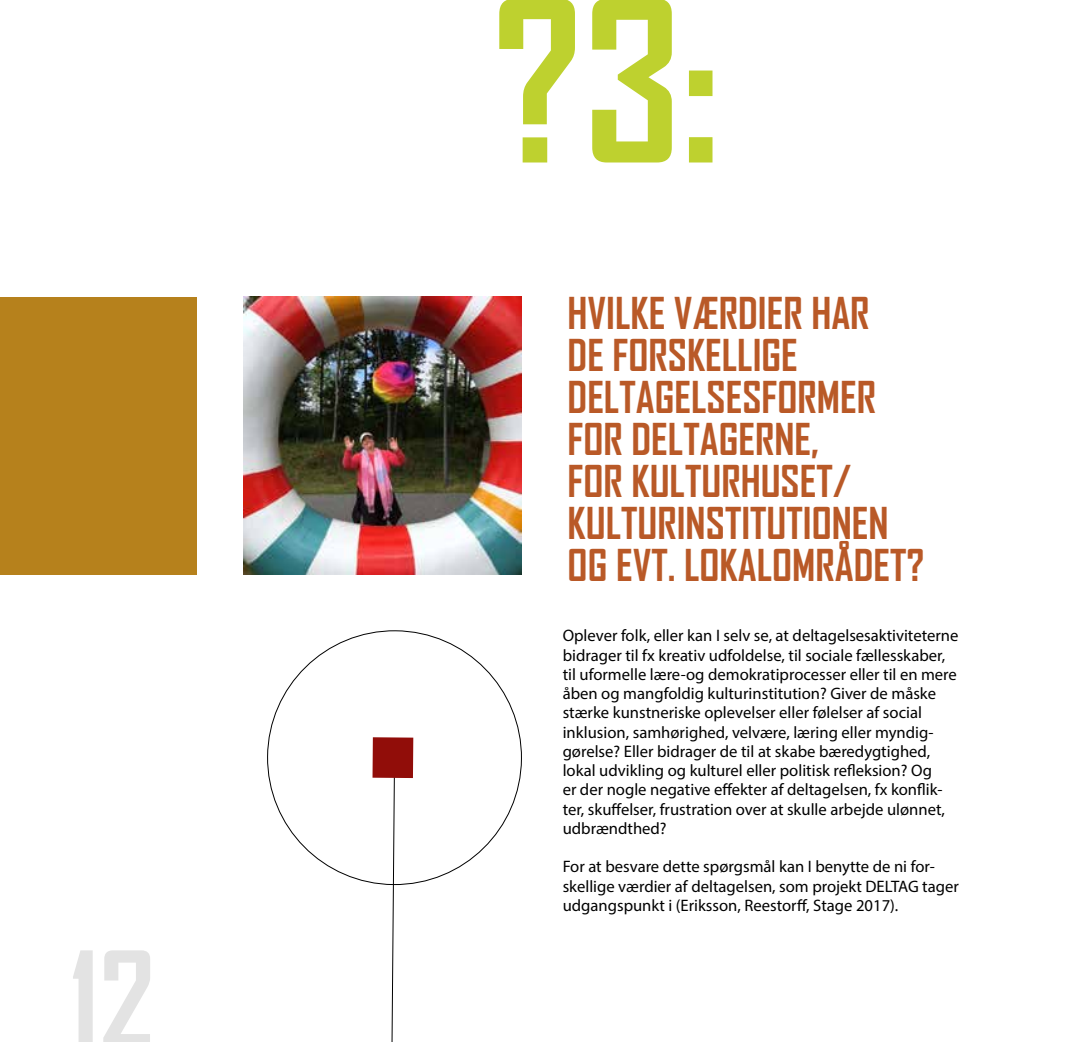
<style>
.page{position:relative;width:1092px;height:1042px;background:#fff}
.page>*{position:absolute;margin:0;border:0;box-sizing:border-box;transform-origin:0 0}
.t1{font:700 126px "Agency FB";color:#e3e3e3}
.t2{font:700 42px/42px "Agency FB";color:#b95927}
.t3{font:16.62px/19.2px "Myriad Pro";color:#000}
</style>
<div class="page">
<svg style="left:499px;top:0;width:213px;height:162px"></svg>
<svg style="left:267px;top:630px;width:255px;height:255px"></svg>
<svg style="left:390px;top:778px;width:5px;height:264px"></svg>
<div style="left:372px;top:737px;width:41px;height:41px;background:#910d09"></div>
<img style="left:244px;top:297px;width:277px;height:277px">
<div style="left:0;top:297px;width:197px;height:277px;background:#b6811c"></div>
<h1 class="t1" style="left:69px;top:921px;width:87px">12</h1>
<h2 class="t2" style="left:567px;top:291px;width:358px">HVILKE VÆRDIER HAR<br>DE FORSKELLIGE<br>DELTAGELSESFORMER<br>FOR DELTAGERNE,<br>FOR KULTURHUSET/<br>KULTURINSTITUTIONEN<br>OG EVT. LOKALOMRÅDET?</h2>
<p class="t3" style="left:562px;top:626px;width:397px">Oplever folk, eller kan I selv se, at deltagelsesaktiviteterne bidrager til fx kreativ udfoldelse, til sociale fællesskaber, til uformelle lære-og demokratiprocesser eller til en mere åben og mangfoldig kulturinstitution? Giver de måske stærke kunstneriske oplevelser eller følelser af social inklusion, samhørighed, velvære, læring eller myndig&shy;gørelse? Eller bidrager de til at skabe bæredygtighed, lokal udvikling og kulturel eller politisk refleksion? Og<br>er der nogle negative effekter af deltagelsen, fx konflik&shy;ter, skuffelser, frustration over at skulle arbejde ulønnet, udbrændthed?</p>
<p class="t3" style="left:562px;top:857px;width:397px">For at besvare dette spørgsmål kan I benytte de ni for&shy;skellige værdier af deltagelsen, som projekt DELTAG tager udgangspunkt i (Eriksson, Reestorff, Stage 2017).</p>
</div>
